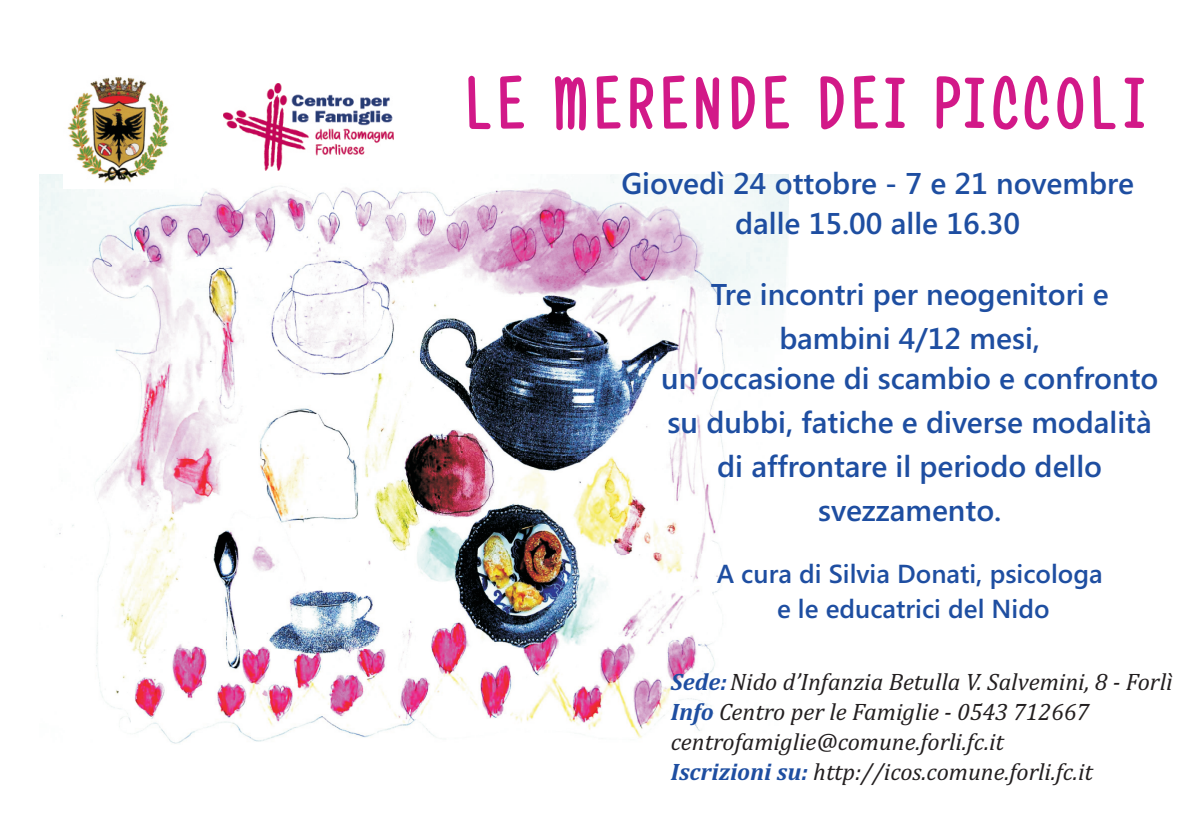
<style>
.page{position:relative;width:1191px;height:840px;background:#fff}
.page>*{position:absolute;margin:0;border:0;box-sizing:border-box;transform-origin:0 0}
.t1{font:700 72px "Candy Round BTN Cond";letter-spacing:.09em;color:#d21988}
.t2{font:600 30px/43.8px "Segoe UI";color:#1e4ea1;text-align:center}
.t3{font:600 26px/34.6px "Segoe UI";color:#1e4ea1;text-align:center}
.t4{font:italic 24px/30px "Cambria";color:#231f20}
.s1{font-weight:700;color:#1e4ea1}
</style>
<div class="page">
<img style="left:40px;top:174px;width:748px;height:570px">
<img style="left:64px;top:77px;width:110px;height:112px">
<img style="left:223px;top:83px;width:170px;height:88px">
<h1 class="t1" style="left:466px;top:61px;width:680px">LE MERENDE DEI PICCOLI</h1>
<p class="t2" style="left:621px;top:166px;width:514px;line-height:40px">Giovedì 24 ottobre - 7 e 21 novembre dalle 15.00 alle 16.30</p>
<p class="t2" style="left:710px;top:275px;width:399px">Tre incontri per neogenitori e bambini 4/12 mesi,</p>
<p class="t2" style="left:661px;top:359px;width:499px">un’occasione di scambio e confronto su dubbi, fatiche e diverse modalità di affrontare il periodo dello svezzamento.</p>
<p class="t3" style="left:716px;top:558px;width:387px">A cura di Silvia Donati, psicologa e le educatrici del Nido</p>
<p class="t4" style="left:671px;top:668px;width:503px"><span class="s1">Sede:</span> Nido d’Infanzia Betulla V. Salvemini, 8 - Forlì<br><span class="s1">Info</span> Centro per le Famiglie - 0543 712667</p>
<p class="t4" style="left:671px;top:758px;width:423px"><span class="s1">Iscrizioni su:</span> http://icos.comune.forli.fc.it</p>
<p class="t4" style="left:671px;top:728px;width:334px">centrofamiglie@comune.forli.fc.it</p>
</div>
